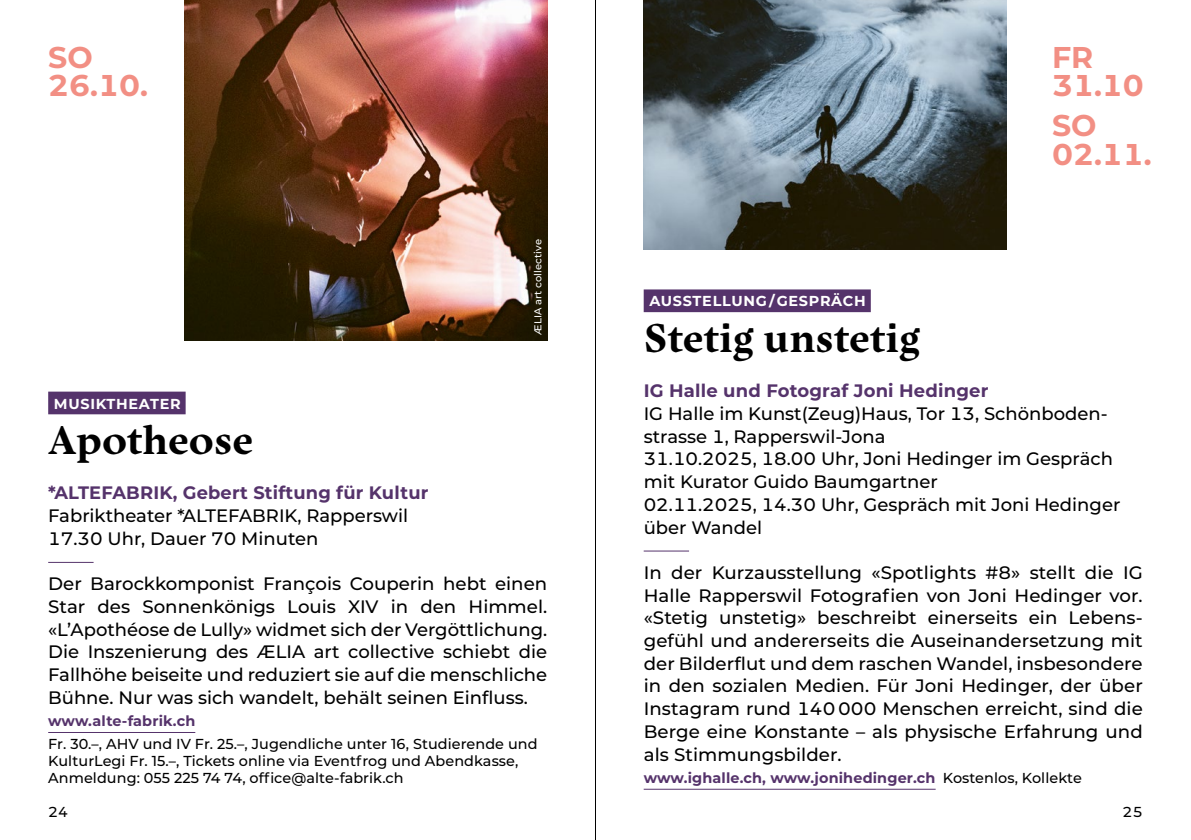
<style>
.page{position:relative;width:1191px;height:840px;background:#fff}
.page>*{position:absolute;margin:0;border:0;box-sizing:border-box;transform-origin:0 0}
.t1{font:700 42px "Lexik";color:#000}
.t2{font:700 30px/28.4px "Montserrat";color:#f28f84}
.t3{font:500 18px/22.6px "Montserrat";color:#000}
.t4{font:700 18px "Montserrat";letter-spacing:.01em;color:#55336b}
.t5{font:500 14.4px/17px "Montserrat";letter-spacing:.005em;color:#000}
.t6{font:700 14.4px "Montserrat";letter-spacing:.01em;color:#55336b}
.t7{font:700 14.4px "Montserrat";letter-spacing:.05em;color:#fff}
.t8{font:500 10px "Montserrat";letter-spacing:.005em;color:#fff}
.s1{font-weight:500;color:#000}
</style>
<div class="page">
<div style="left:48px;top:391px;width:138px;height:23px;background:#55336b"></div>
<hr style="left:48px;top:731px;width:147px;height:1px;background:#55336b">
<hr style="left:48px;top:561px;width:46px;height:1px;background:#55336b">
<img style="left:184px;top:0;width:363px;height:340px">
<div style="left:643px;top:289px;width:227px;height:23px;background:#55336b"></div>
<hr style="left:643px;top:788px;width:292px;height:1px;background:#55336b">
<hr style="left:643px;top:550px;width:46px;height:1px;background:#55336b">
<img style="left:643px;top:0;width:363px;height:249px">
<hr style="left:595px;top:0;width:1px;height:839px;background:#000">
<h2 class="t2" style="left:48px;top:42px;width:101px">SO<br>26.10.</h2>
<p class="t8" style="left:531px;top:334px;width:97px;rotate:-90deg">ÆLIA art collective</p>
<p class="t7" style="left:54px;top:393px;width:128px">MUSIKTHEATER</p>
<h1 class="t1" style="left:48px;top:417px;width:206px">Apotheose</h1>
<p class="t4" style="left:48px;top:480px;width:382px">*ALTEFABRIK, Gebert Stiftung für Kultur</p>
<p class="t3" style="left:48px;top:503px;width:361px">Fabriktheater *ALTEFABRIK, Rapperswil<br>17.30 Uhr, Dauer 70 Minuten</p>
<p class="t3" style="left:48px;top:571px;width:500px;text-align:justify">Der Barockkomponist François Couperin hebt einen Star des Sonnenkönigs Louis XIV in den Himmel. «L’Apothéose de Lully» widmet sich der Vergöttlichung.<br>Die Inszenierung des ÆLIA art collective schiebt die Fallhöhe beiseite und reduziert sie auf die menschliche Bühne. Nur was sich wandelt, behält seinen Einfluss.</p>
<p class="t6" style="left:48px;top:710px;width:149px">www.alte-fabrik.ch</p>
<p class="t5" style="left:48px;top:734px;width:491px">Fr. 30.–, AHV und IV Fr. 25.–, Jugendliche unter 16, Studierende und<br>KulturLegi Fr. 15.–, Tickets online via Eventfrog und Abendkasse,<br>Anmeldung: 055 225 74 74, office@alte-fabrik.ch</p>
<h2 class="t2" style="left:1052px;top:42px;width:93px">FR<br>31.10</h2>
<h2 class="t2" style="left:1052px;top:110px;width:101px">SO<br>02.11.</h2>
<p class="t7" style="left:649px;top:291px;width:218px">AUSSTELLUNG/GESPRÄCH</p>
<h1 class="t1" style="left:643px;top:314px;width:278px">Stetig unstetig</h1>
<p class="t4" style="left:643px;top:377px;width:346px">IG Halle und Fotograf Joni Hedinger</p>
<p class="t3" style="left:643px;top:401px;width:478px">IG Halle im Kunst(Zeug)Haus, Tor 13, Schönboden&shy;strasse 1, Rapperswil-Jona<br>31.10.2025, 18.00 Uhr, Joni Hedinger im Gespräch mit Kurator Guido Baumgartner<br>02.11.2025, 14.30 Uhr, Gespräch mit Joni Hedinger über Wandel</p>
<p class="t3" style="left:643px;top:560px;width:500px;text-align:justify">In der Kurzausstellung «Spotlights #8» stellt die IG Halle Rapperswil Fotografien von Joni Hedinger vor. «Stetig unstetig» beschreibt einerseits ein Lebens&shy;gefühl und andererseits die Auseinandersetzung mit der Bilderflut und dem raschen Wandel, insbesondere in den sozialen Medien. Für Joni Hedinger, der über Instagram rund 140 000 Menschen erreicht, sind die Berge eine Konstante – als physische Erfahrung und als Stimmungsbilder.</p>
<p class="t6" style="left:643px;top:767px;width:440px">www.ighalle.ch, www.jonihedinger.ch <span class="s1">Kostenlos, Kollekte</span></p>
<p class="t5" style="left:48px;top:802px;width:22px">24</p>
<p class="t5" style="left:1122px;top:802px;width:22px">25</p>
</div>
